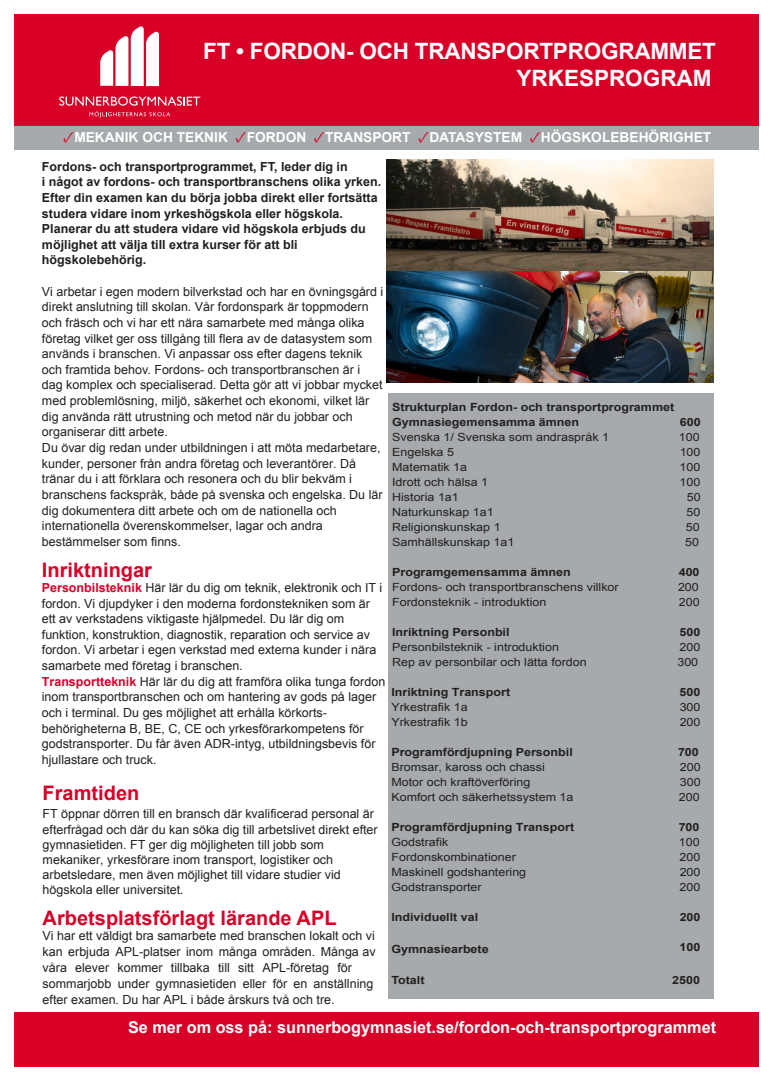
<style>
.page{position:relative;width:773px;height:1081px;background:#fff}
.page>*{position:absolute;margin:0;border:0;box-sizing:border-box;transform-origin:0 0}
.t1{font:700 22.5px "Arial";letter-spacing:-.01em;color:#fff}
.t2{font:700 20px "Arial";color:#d80027}
.t3{font:700 16.25px "Arial";color:#fff}
.t4{font:700 13.75px "Arial";color:#fff}
.t5{font:12.5px/15.6px "Arial";color:#231f20}
.t6{font:700 12.5px/15.6px "Arial";color:#231f20}
.t7{font:11.25px/15px "Arial";color:#231f20;scale:1.11 1}
.t8{font:700 11.25px "Arial";color:#231f20;scale:1.11 1}
.s1{font-family:"Minion Pro";font-weight:400;font-style:italic;font-size:16.25px;color:#d80027}
.s2{font-weight:700;color:#d80027}
.s3{font-weight:700}
</style>
<div class="page">
<div style="left:14px;top:14px;width:744px;height:112px;background:#d80027"></div>
<div style="left:14px;top:1012px;width:744px;height:55px;background:#d80027"></div>
<svg style="left:100px;top:26px;width:59px;height:60px"></svg>
<svg style="left:59px;top:96px;width:141px;height:22px"></svg>
<div style="left:14px;top:126px;width:744px;height:23px;background:#a7aaac"></div>
<div style="left:388px;top:393px;width:325px;height:605px;background:#a7aaac"></div>
<img style="left:386px;top:159px;width:327px;height:224px">
<p class="t1" style="left:203px;top:36px;width:514px">FT • FORDON- OCH TRANSPORTPROGRAMMET</p>
<p class="t1" style="left:516px;top:63px;width:197px">YRKESPROGRAM</p>
<p class="t4" style="left:63px;top:128px;width:649px"><span class="s1">✓</span>MEKANIK OCH TEKNIK <span class="s1">✓</span>FORDON <span class="s1">✓</span>TRANSPORT <span class="s1">✓</span>DATASYSTEM <span class="s1">✓</span>HÖGSKOLEBEHÖRIGHET</p>
<p class="t6" style="left:42px;top:159px;width:340px">Fordons- och transportprogrammet, FT, leder dig in<br>i något av fordons- och transportbranschens olika yrken.<br>Efter din examen kan du börja jobba direkt eller fortsätta studera vidare inom yrkeshögskola eller högskola.<br>Planerar du att studera vidare vid högskola erbjuds du möjlighet att välja till extra kurser för att bli högskolebehörig.</p>
<p class="t5" style="left:42px;top:284px;width:343px">Vi arbetar i egen modern bilverkstad och har en övningsgård i direkt anslutning till skolan. Vår fordonspark är toppmodern och fräsch och vi har ett nära samarbete med många olika företag vilket ger oss tillgång till flera av de datasystem som används i branschen. Vi anpassar oss efter dagens teknik och framtida behov. Fordons- och transportbranschen är i dag komplex och specialiserad. Detta gör att vi jobbar mycket med problemlösning, miljö, säkerhet och ekonomi, vilket lär dig använda rätt utrustning och metod när du jobbar och organiserar ditt arbete.<br>Du övar dig redan under utbildningen i att möta medarbetare, kunder, personer från andra företag och leverantörer. Då tränar du i att förklara och resonera och du blir bekväm i branschens fackspråk, både på svenska och engelska. Du lär dig dokumentera ditt arbete och om de nationella och internationella överenskommelser, lagar och andra bestämmelser som finns.</p>
<p class="t2" style="left:42px;top:557px;width:112px">Inriktningar</p>
<p class="t5" style="left:42px;top:580px;width:345px"><span class="s2">Personbilsteknik</span> Här lär du dig om teknik, elektronik och IT i fordon. Vi djupdyker i den moderna fordonstekniken som är ett av verkstadens viktigaste hjälpmedel. Du lär dig om funktion, konstruktion, diagnostik, reparation och service av fordon. Vi arbetar i egen verkstad med externa kunder i nära samarbete med företag i branschen.<br><span class="s2">Transportteknik</span> Här lär du dig att framföra olika tunga fordon inom transportbranschen och om hantering av gods på lager och i terminal. Du ges möjlighet att erhålla körkorts&shy;behörigheterna B, BE, C, CE och yrkesförarkompetens för godstransporter. Du får även ADR-intyg, utbildningsbevis för hjullastare och truck.</p>
<p class="t2" style="left:43px;top:780px;width:98px">Framtiden</p>
<p class="t5" style="left:43px;top:807px;width:336px;line-height:15px">FT öppnar dörren till en bransch där kvalificerad personal är efterfrågad och där du kan söka dig till arbetslivet direkt efter gymnasietiden. FT ger dig möjligheten till jobb som mekaniker, yrkesförare inom transport, logistiker och arbetsledare, men även möjlighet till vidare studier vid högskola eller universitet.</p>
<p class="t2" style="left:43px;top:904px;width:295px">Arbetsplatsförlagt lärande APL</p>
<p class="t5" style="left:43px;top:928px;width:334px">Vi har ett väldigt bra samarbete med branschen lokalt och vi kan erbjuda APL-platser inom många områden. Många av våra elever kommer tillbaka till sitt APL-företag för sommarjobb under gymnasietiden eller för en anställning efter examen. Du har APL i både årskurs två och tre.</p>
<p class="t7" style="left:392px;top:400px;width:256px"><span class="s3">Strukturplan Fordon- och transportprogrammet<br>Gymnasiegemensamma ämnen<br></span>Svenska 1/ Svenska som andraspråk 1<br>Engelska 5<br>Matematik 1a<br>Idrott och hälsa 1<br>Historia 1a1<br>Naturkunskap 1a1<br>Religionskunskap 1<br>Samhällskunskap 1a1</p>
<p class="t7" style="left:392px;top:565px;width:206px"><span class="s3">Programgemensamma ämnen<br></span>Fordons- och transportbranschens villkor<br>Fordonsteknik - introduktion</p>
<p class="t7" style="left:392px;top:624px;width:177px"><span class="s3">Inriktning Personbil<br></span>Personbilsteknik - introduktion<br>Rep av personbilar och lätta fordon</p>
<p class="t7" style="left:391px;top:684px;width:108px"><span class="s3">Inriktning Transport<br></span>Yrkestrafik 1a<br>Yrkestrafik 1b</p>
<p class="t7" style="left:391px;top:744px;width:165px"><span class="s3">Programfördjupning Personbil<br></span>Bromsar, kaross och chassi<br>Motor och kraftöverföring<br>Komfort och säkerhetssystem 1a</p>
<p class="t7" style="left:391px;top:819px;width:166px"><span class="s3">Programfördjupning Transport<br></span>Godstrafik<br>Fordonskombinationer<br>Maskinell godshantering<br>Godstransporter</p>
<p class="t8" style="left:679px;top:415px;width:20px">600</p>
<p class="t7" style="left:678px;top:430px;width:20px">100</p>
<p class="t7" style="left:679px;top:445px;width:20px">100</p>
<p class="t7" style="left:679px;top:460px;width:20px">100</p>
<p class="t7" style="left:679px;top:475px;width:20px">100</p>
<p class="t7" style="left:686px;top:490px;width:14px">50</p>
<p class="t7" style="left:686px;top:505px;width:14px">50</p>
<p class="t7" style="left:685px;top:520px;width:14px">50</p>
<p class="t7" style="left:685px;top:535px;width:14px">50</p>
<p class="t8" style="left:678px;top:565px;width:20px">400</p>
<p class="t7" style="left:678px;top:580px;width:20px">200</p>
<p class="t7" style="left:678px;top:595px;width:20px">200</p>
<p class="t8" style="left:679px;top:625px;width:20px">500</p>
<p class="t7" style="left:679px;top:640px;width:20px">200</p>
<p class="t7" style="left:677px;top:655px;width:20px">300</p>
<p class="t8" style="left:679px;top:685px;width:20px">500</p>
<p class="t7" style="left:679px;top:700px;width:20px">300</p>
<p class="t7" style="left:679px;top:715px;width:20px">200</p>
<p class="t8" style="left:678px;top:745px;width:20px">700</p>
<p class="t7" style="left:679px;top:760px;width:20px">200</p>
<p class="t7" style="left:679px;top:775px;width:20px">300</p>
<p class="t7" style="left:678px;top:790px;width:20px">200</p>
<p class="t8" style="left:678px;top:820px;width:20px">700</p>
<p class="t7" style="left:678px;top:835px;width:20px">100</p>
<p class="t7" style="left:679px;top:850px;width:20px">200</p>
<p class="t7" style="left:679px;top:865px;width:20px">200</p>
<p class="t7" style="left:679px;top:880px;width:20px">200</p>
<p class="t8" style="left:679px;top:910px;width:20px">200</p>
<p class="t8" style="left:679px;top:940px;width:20px">100</p>
<p class="t8" style="left:391px;top:910px;width:80px">Individuellt val</p>
<p class="t8" style="left:391px;top:941px;width:89px">Gymnasiearbete</p>
<p class="t8" style="left:391px;top:972px;width:31px">Totalt</p>
<p class="t8" style="left:672px;top:972px;width:27px">2500</p>
<p class="t3" style="left:128px;top:1016px;width:589px">Se mer om oss på: sunnerbogymnasiet.se/fordon-och-transportprogrammet</p>
</div>
